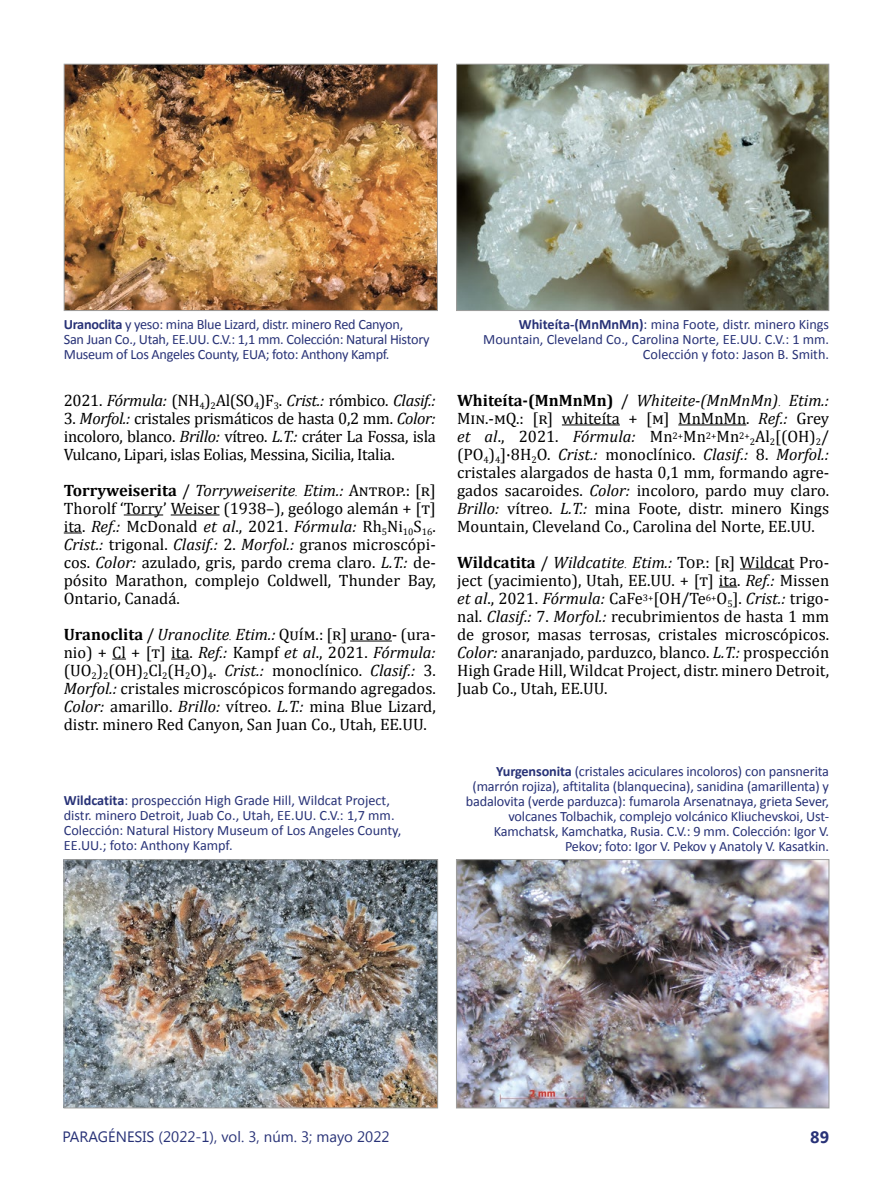
<style>
.page{position:relative;width:893px;height:1191px;background:#fff}
.page>*{position:absolute;margin:0;border:0;box-sizing:border-box;transform-origin:0 0}
.Párrafo_2_columnas{font:16.5px/18px "Cambria";color:#000;text-align:justify}
.Párrafo_2_columnas-2{font:16.5px "Cambria";letter-spacing:-.02em;color:#000}
.t1{font:700 16.5px "Segoe UI";color:#283277}
.t2{font:15px "Segoe UI";color:#283277}
.pie_foto_artículo_ve{font:14.25px/15px "Calibri";letter-spacing:-.01em;color:#283277}
.s1{font-weight:700}
.s2{font-style:italic}
.s3{font-family:"Times New Roman";font-style:italic;font-size:12px}
</style>
<div class="page">
<hr style="left:124px;top:514px;width:39px;height:1px;background:#000">
<hr style="left:171px;top:514px;width:49px;height:1px;background:#000">
<svg style="left:64px;top:532px;width:18px;height:1px"></svg>
<hr style="left:350px;top:640px;width:42px;height:1px;background:#000">
<svg style="left:112px;top:658px;width:14px;height:1px"></svg>
<svg style="left:171px;top:658px;width:18px;height:1px"></svg>
<hr style="left:562px;top:424px;width:58px;height:1px;background:#000">
<hr style="left:678px;top:424px;width:68px;height:1px;background:#000">
<hr style="left:740px;top:568px;width:54px;height:1px;background:#000">
<svg style="left:719px;top:586px;width:18px;height:1px"></svg>
<img style="left:66px;top:66px;width:370px;height:243px">
<div style="left:64px;top:64px;width:374px;height:247px;border:1px solid #9d9d9c"></div>
<img style="left:458px;top:66px;width:369px;height:243px">
<div style="left:456px;top:64px;width:373px;height:247px;border:1px solid #9d9d9c"></div>
<img style="left:66px;top:861px;width:370px;height:245px">
<div style="left:64px;top:859px;width:374px;height:249px;border:1px solid #9d9d9c"></div>
<img style="left:458px;top:861px;width:369px;height:245px">
<div style="left:456px;top:859px;width:373px;height:249px;border:1px solid #9d9d9c"></div>
<p class="pie_foto_artículo_ve" style="left:64px;top:317px;width:341px"><span class="s1">Uranoclita</span> y yeso: mina Blue Lizard, distr. minero Red Canyon,</p>
<p class="pie_foto_artículo_ve" style="left:64px;top:332px;width:367px">San Juan Co., Utah, EE.UU. C.V.: 1,1 mm. Colección: Natural History<br>Museum of Los Angeles County, EUA; foto: Anthony Kampf.</p>
<p class="Párrafo_2_columnas-2" style="left:64px;top:390px;width:374px">2021. <span class="s2">Fórmula:</span> (NH<sub>4</sub>)<sub>2</sub>Al(SO<sub>4</sub>)F<sub>3</sub>. <span class="s2">Crist.:</span> rómbico. <span class="s2">Clasif.:</span></p>
<p class="Párrafo_2_columnas" style="left:64px;top:409px;width:374px">3. <span class="s2">Morfol.:</span> cristales prismáticos de hasta 0,2 mm. <span class="s2">Color: </span>incoloro, blanco. <span class="s2">Brillo:</span> vítreo. <span class="s2">L.T.:</span> cráter La Fossa, isla Vulcano, Lipari, islas Eolias, Messina, Sicilia, Italia.</p>
<p class="Párrafo_2_columnas" style="left:64px;top:481px;width:374px"><span class="s1">Torryweiserita</span> / <span class="s2">Torryweiserite</span><span class="s3">.</span> <span class="s2">Etim.:</span> Antrop.: [r] Thorolf ‘Torry’ Weiser (1938–), geólogo alemán + [t] ita. <span class="s2">Ref.:</span> McDonald <span class="s2">et al</span>., 2021. <span class="s2">Fórmula:</span> Rh<sub>5</sub>Ni<sub>10</sub>S<sub>16</sub>.<br><span class="s2">Crist.:</span> trigonal. <span class="s2">Clasif.:</span> 2. <span class="s2">Morfol.:</span> granos microscópi&shy;cos. <span class="s2">Color:</span> azulado, gris, pardo crema claro. <span class="s2">L.T.:</span> de&shy;pósito Marathon, complejo Coldwell, Thunder Bay, Ontario, Canadá.</p>
<p class="Párrafo_2_columnas" style="left:64px;top:625px;width:374px"><span class="s1">Uranoclita</span> / <span class="s2">Uranoclite</span><span class="s3">.</span> <span class="s2">Etim.:</span> Quím.: [r] urano- (ura&shy;nio) + Cl + [t] ita. <span class="s2">Ref.:</span> Kampf <span class="s2">et al</span>., 2021. <span class="s2">Fórmula: </span>(UO<sub>2</sub>)<sub>2</sub>(OH)<sub>2</sub>Cl<sub>2</sub>(H<sub>2</sub>O)<sub>4</sub>. <span class="s2">Crist.:</span> monoclínico. <span class="s2">Clasif.:</span> 3.<br><span class="s2">Morfol.:</span> cristales microscópicos formando agregados.<br><span class="s2">Color:</span> amarillo. <span class="s2">Brillo:</span> vítreo. <span class="s2">L.T.:</span> mina Blue Lizard, distr. minero Red Canyon, San Juan Co., Utah, EE.UU.</p>
<p class="pie_foto_artículo_ve" style="left:64px;top:793px;width:328px"><span class="s1">Wildcatita</span>: prospección High Grade Hill, Wildcat Project,</p>
<p class="pie_foto_artículo_ve" style="left:64px;top:808px;width:332px">distr. minero Detroit, Juab Co., Utah, EE.UU. C.V.: 1,7 mm.</p>
<p class="pie_foto_artículo_ve" style="left:64px;top:823px;width:339px">Colección: Natural History Museum of Los Angeles County,<br>EE.UU.; foto: Anthony Kampf.</p>
<p class="pie_foto_artículo_ve" style="left:519px;top:317px;width:312px"><span class="s1">Whiteíta-(MnMnMn)</span>: mina Foote, distr. minero Kings</p>
<p class="pie_foto_artículo_ve" style="left:483px;top:332px;width:347px">Mountain, Cleveland Co., Carolina Norte, EE.UU. C.V.: 1 mm.</p>
<p class="pie_foto_artículo_ve" style="left:643px;top:347px;width:188px">Colección y foto: Jason B. Smith.</p>
<p class="Párrafo_2_columnas" style="left:457px;top:391px;width:374px"><span class="s1">Whiteíta-(MnMnMn)</span> / <span class="s2">Whiteite-(MnMnMn)</span><span class="s3">.</span> <span class="s2">Etim.:<br></span>Min.-mQ.: [r] whiteíta + [m] MnMnMn. <span class="s2">Ref.:</span> Grey <span class="s2">et al</span>., 2021. <span class="s2">Fórmula:</span> Mn<sup>2+</sup>Mn<sup>2+</sup>Mn<sup>2+</sup><sub>2</sub>Al<sub>2</sub>[(OH)<sub>2</sub>/ (PO<sub>4</sub>)<sub>4</sub>]·8H<sub>2</sub>O. <span class="s2">Crist.:</span> monoclínico. <span class="s2">Clasif.:</span> 8. <span class="s2">Morfol.: </span>cristales alargados de hasta 0,1 mm, formando agre&shy;gados sacaroides. <span class="s2">Color:</span> incoloro, pardo muy claro.<br><span class="s2">Brillo:</span> vítreo. <span class="s2">L.T.:</span> mina Foote, distr. minero Kings Mountain, Cleveland Co., Carolina del Norte, EE.UU.</p>
<p class="Párrafo_2_columnas" style="left:457px;top:553px;width:374px"><span class="s1">Wildcatita</span> / <span class="s2">Wildcatite</span><span class="s3">.</span> <span class="s2">Etim.:</span> Top.: [r] Wildcat Pro&shy;ject (yacimiento), Utah, EE.UU. + [t] ita. <span class="s2">Ref.:</span> Missen <span class="s2">et al</span>., 2021. <span class="s2">Fórmula:</span> CaFe<sup>3+</sup>[OH/Te<sup>6+</sup>O<sub>5</sub>]. <span class="s2">Crist.:</span> trigo&shy;nal. <span class="s2">Clasif.:</span> 7. <span class="s2">Morfol.:</span> recubrimientos de hasta 1 mm de grosor, masas terrosas, cristales microscópicos.<br><span class="s2">Color:</span> anaranjado, parduzco, blanco. <span class="s2">L.T.:</span> prospección High Grade Hill, Wildcat Project, distr. minero Detroit, Juab Co., Utah, EE.UU.</p>
<p class="pie_foto_artículo_ve" style="left:466px;top:763px;width:365px;text-align:right"><span class="s1">Yurgensonita</span> (cristales aciculares incoloros) con pansnerita (marrón rojiza), aftitalita (blanquecina), sanidina (amarillenta) y badalovita (verde parduzca): fumarola Arsenatnaya, grieta Sever, volcanes Tolbachik, complejo volcánico Kliuchevskoi, Ust-</p>
<p class="pie_foto_artículo_ve" style="left:494px;top:823px;width:337px">Kamchatsk, Kamchatka, Rusia. C.V.: 9 mm. Colección: Igor V.</p>
<p class="pie_foto_artículo_ve" style="left:565px;top:838px;width:266px">Pekov; foto: Igor V. Pekov y Anatoly V. Kasatkin.</p>
<p class="t2" style="left:63px;top:1126px;width:328px">PARAGÉNESIS (2022-1), vol. 3, núm. 3; mayo 2022</p>
<p class="t1" style="left:810px;top:1125px;width:20px">89</p>
</div>
